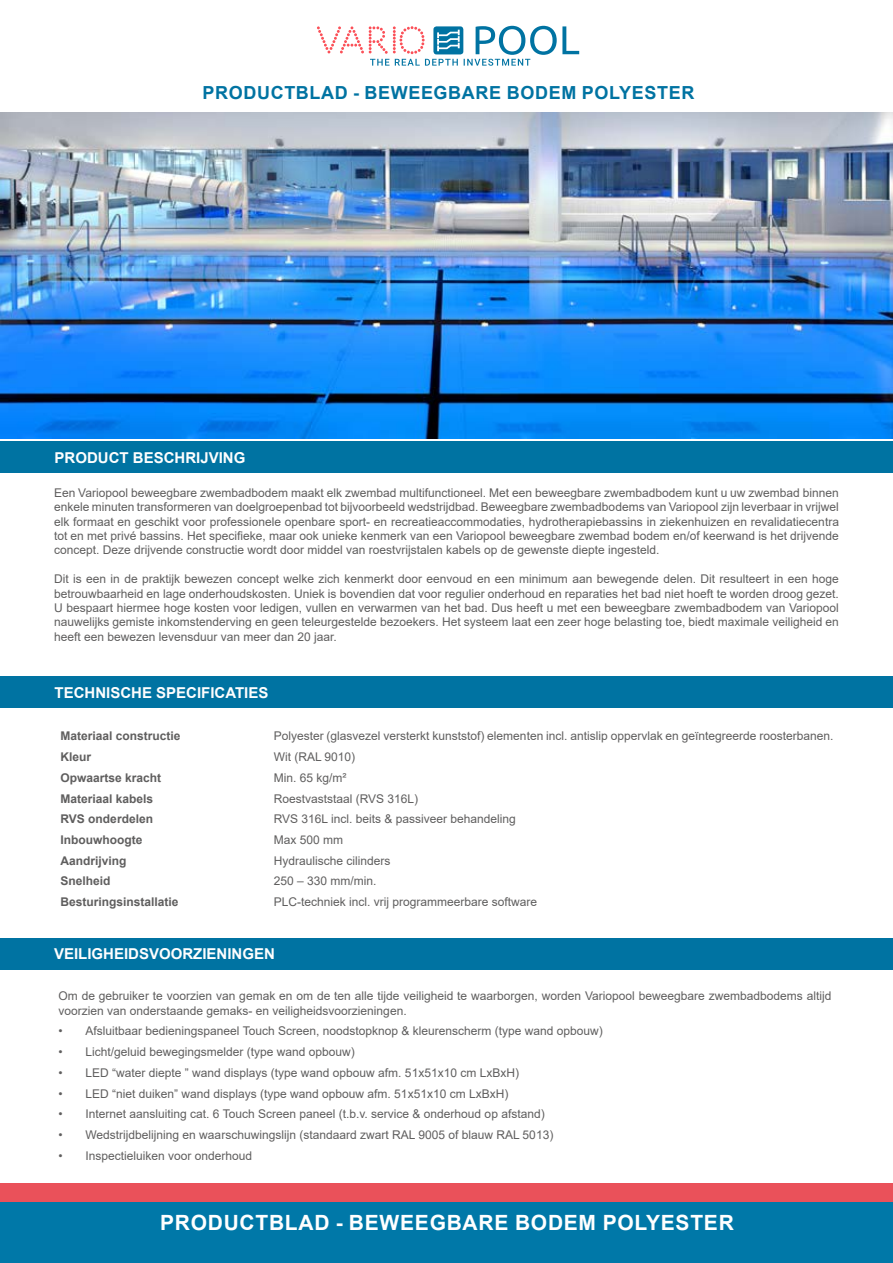
<style>
.page{position:relative;width:893px;height:1263px;background:#fff}
.page>*{position:absolute;margin:0;border:0;box-sizing:border-box;transform-origin:0 0}
.t1{font:700 21px "Arial";letter-spacing:.035em;color:#fff}
.t2{font:700 18px "Arial";letter-spacing:.035em;color:#0073a2}
.t3{font:700 15px "Arial";color:#fefefe}
.t4{font:12px/14.4px "Arial";color:#5f5e5e;text-align:justify}
.t5{font:700 12px "Arial";color:#5f5e5e}
</style>
<div class="page">
<div style="left:0;top:1189px;width:893px;height:74px;background:#0078a8"></div>
<div style="left:0;top:1183px;width:893px;height:18px;background:#ea515a"></div>
<svg style="left:317px;top:26px;width:262px;height:40px"></svg>
<img style="left:0;top:112px;width:893px;height:326px">
<div style="left:1px;top:441px;width:892px;height:31px;background:#0073a2"></div>
<div style="left:0;top:677px;width:893px;height:31px;background:#0073a2"></div>
<div style="left:0;top:938px;width:893px;height:31px;background:#0073a2"></div>
<h2 class="t2" style="left:203px;top:80px;width:493px">PRODUCTBLAD - BEWEEGBARE BODEM POLYESTER</h2>
<p class="t3" style="left:55px;top:447px;width:192px">PRODUCT BESCHRIJVING</p>
<p class="t4" style="left:54px;top:485px;width:786px">Een Variopool beweegbare zwembadbodem maakt elk zwembad multifunctioneel. Met een beweegbare zwembadbodem kunt u uw zwembad binnen enkele minuten transformeren van doelgroepenbad tot bijvoorbeeld wedstrijdbad. Beweegbare zwembadbodems van Variopool zijn leverbaar in vrijwel elk formaat en geschikt voor professionele openbare sport- en recreatieaccommodaties, hydrotherapiebassins in ziekenhuizen en revalidatiecentra tot en met privé bassins. Het specifieke, maar ook unieke kenmerk van een Variopool beweegbare zwembad bodem en/of keerwand is het drijvende concept. Deze drijvende constructie wordt door middel van roestvrijstalen kabels op de gewenste diepte ingesteld.</p>
<p class="t4" style="left:54px;top:572px;width:786px">Dit is een in de praktijk bewezen concept welke zich kenmerkt door eenvoud en een minimum aan bewegende delen. Dit resulteert in een hoge betrouwbaarheid en lage onderhoudskosten. Uniek is bovendien dat voor regulier onderhoud en reparaties het bad niet hoeft te worden droog gezet.<br>U bespaart hiermee hoge kosten voor ledigen, vullen en verwarmen van het bad. Dus heeft u met een beweegbare zwembadbodem van Variopool nauwelijks gemiste inkomstenderving en geen teleurgestelde bezoekers. Het systeem laat een zeer hoge belasting toe, biedt maximale veiligheid en heeft een bewezen levensduur van meer dan 20 jaar.</p>
<p class="t3" style="left:55px;top:682px;width:215px">TECHNISCHE SPECIFICATIES</p>
<p class="t5" style="left:61px;top:728px;width:122px">Materiaal constructie</p>
<p class="t4" style="left:274px;top:729px;width:561px">Polyester (glasvezel versterkt kunststof) elementen incl. antislip oppervlak en geïntegreerde roosterbanen.</p>
<p class="t5" style="left:61px;top:748px;width:32px">Kleur</p>
<p class="t4" style="left:274px;top:749px;width:83px">Wit (RAL 9010)</p>
<p class="t5" style="left:61px;top:769px;width:102px">Opwaartse kracht</p>
<p class="t4" style="left:274px;top:770px;width:74px">Min. 65 kg/m²</p>
<p class="t5" style="left:61px;top:790px;width:94px">Materiaal kabels</p>
<p class="t4" style="left:274px;top:791px;width:146px">Roestvaststaal (RVS 316L)</p>
<p class="t5" style="left:61px;top:810px;width:94px">RVS onderdelen</p>
<p class="t4" style="left:274px;top:812px;width:244px">RVS 316L incl. beits &amp; passiveer behandeling</p>
<p class="t5" style="left:61px;top:831px;width:83px">Inbouwhoogte</p>
<p class="t4" style="left:274px;top:832px;width:71px">Max 500 mm</p>
<p class="t5" style="left:61px;top:852px;width:68px">Aandrijving</p>
<p class="t4" style="left:274px;top:853px;width:118px">Hydraulische cilinders</p>
<p class="t5" style="left:61px;top:873px;width:52px">Snelheid</p>
<p class="t4" style="left:274px;top:874px;width:104px">250 – 330 mm/min.</p>
<p class="t5" style="left:61px;top:893px;width:120px">Besturingsinstallatie</p>
<p class="t4" style="left:274px;top:895px;width:265px">PLC-techniek incl. vrij programmeerbare software</p>
<p class="t3" style="left:54px;top:943px;width:222px">VEILIGHEIDSVOORZIENINGEN</p>
<p class="t4" style="left:58px;top:989px;width:774px">Om de gebruiker te voorzien van gemak en om de ten alle tijde veiligheid te waarborgen, worden Variopool beweegbare zwembadbodems altijd voorzien van onderstaande gemaks- en veiligheidsvoorzieningen.</p>
<p class="t4" style="left:58px;top:1024px;width:546px">• Afsluitbaar bedieningspaneel Touch Screen, noodstopknop &amp; kleurenscherm (type wand opbouw)</p>
<p class="t4" style="left:58px;top:1045px;width:298px">• Licht/geluid bewegingsmelder (type wand opbouw)</p>
<p class="t4" style="left:58px;top:1065px;width:462px">• LED “water diepte ” wand displays (type wand opbouw afm. 51x51x10 cm LxBxH)</p>
<p class="t4" style="left:58px;top:1086px;width:451px">• LED “niet duiken” wand displays (type wand opbouw afm. 51x51x10 cm LxBxH)</p>
<p class="t4" style="left:58px;top:1107px;width:488px">• Internet aansluiting cat. 6 Touch Screen paneel (t.b.v. service &amp; onderhoud op afstand)</p>
<p class="t4" style="left:58px;top:1127px;width:496px">• Wedstrijdbelijning en waarschuwingslijn (standaard zwart RAL 9005 of blauw RAL 5013)</p>
<p class="t4" style="left:58px;top:1148px;width:195px">• Inspectieluiken voor onderhoud</p>
<h1 class="t1" style="left:160px;top:1208px;width:575px">PRODUCTBLAD - BEWEEGBARE BODEM POLYESTER</h1>
</div>
